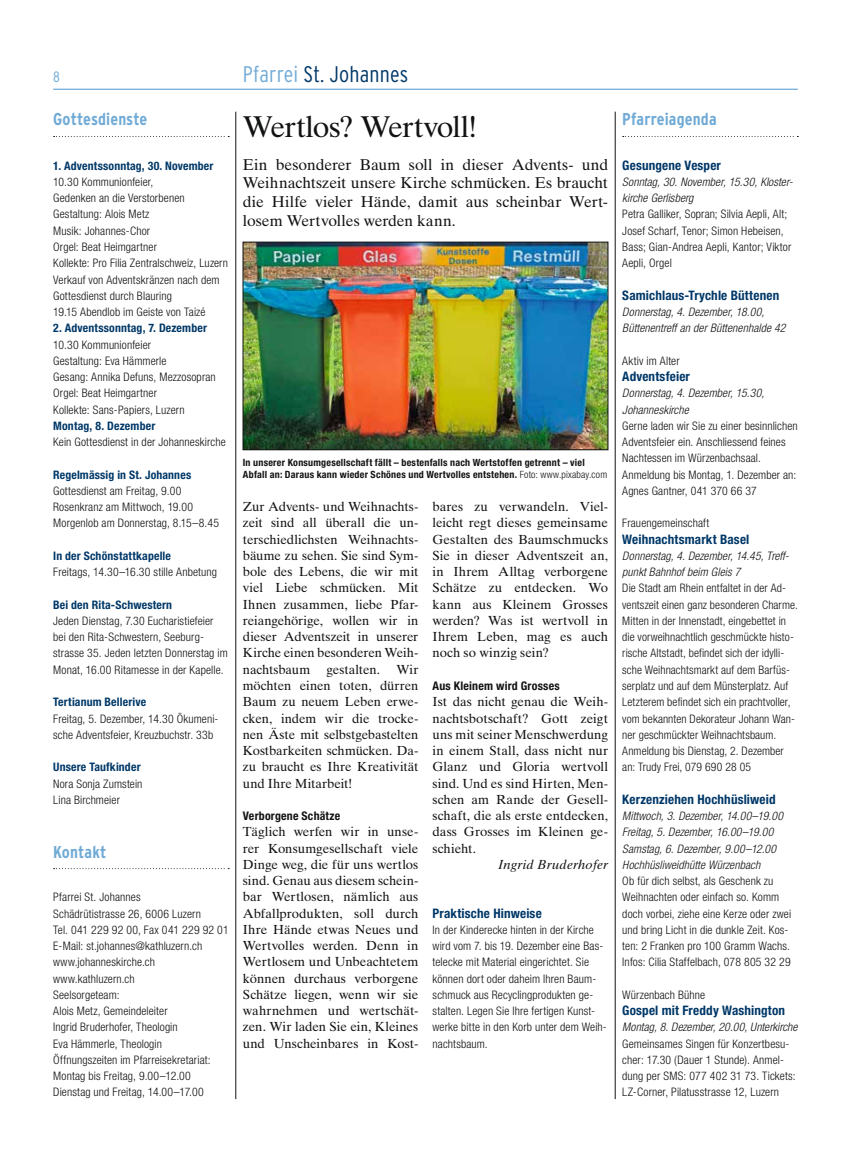
<style>
.page{position:relative;width:851px;height:1170px;background:#fff}
.page>*{position:absolute;margin:0;border:0;box-sizing:border-box;transform-origin:0 0}
.t1{font:30px "Times Ten LT Std";letter-spacing:-.035em;color:#111212}
.t2{font:300 condensed 22.5px "Interstate";letter-spacing:.01em;color:#003868}
.t3{font:700 condensed 17.12px "Interstate";letter-spacing:.005em;color:#70aad6}
.t4{font:15.62px/18.8px "Times Ten LT Std";letter-spacing:-.005em;color:#111212;text-align:justify}
.t5{font:300 condensed 15px "Interstate";color:#70aad6}
.t6{font:13.12px/16.2px "Times Ten LT Std";letter-spacing:-.005em;color:#111212;text-align:justify}
.t7{font:700 condensed 13.12px "Helvetica Neue LT Std";letter-spacing:.01em;color:#003868}
.t8{font:italic 13.12px "Times Ten LT Std";letter-spacing:.01em;color:#111212}
.t9{font:700 condensed 11.88px "Helvetica Neue LT Std";letter-spacing:.015em;color:#111212}
.t10{font:300 condensed 11.75px/16.2px "Helvetica Neue LT Std";letter-spacing:.01em;color:#111212}
.t11{font:italic 300 condensed 11.75px/16.2px "Helvetica Neue LT Std";letter-spacing:.01em;color:#111212}
.t12{font:700 condensed 11.75px "Helvetica Neue LT Std";letter-spacing:.015em;color:#003868}
.t13{font:700 condensed 10px/12.5px "Helvetica Neue LT Std";letter-spacing:.025em;color:#111212}
.s1{color:#70aad6}
.s2{font-weight:300}
</style>
<div class="page">
<hr style="left:53px;top:89px;width:744px;height:1px;background:#70aad6">
<hr style="left:235px;top:112px;width:1px;height:986px;background:#111212">
<hr style="left:615px;top:112px;width:1px;height:986px;background:#111212">
<img style="left:245px;top:244px;width:361px;height:204px">
<div style="left:243px;top:242px;width:365px;height:208px;border:1px solid #111212"></div>
<svg style="left:54px;top:136px;width:175px;height:1px"></svg>
<svg style="left:622px;top:136px;width:176px;height:1px"></svg>
<svg style="left:54px;top:868px;width:175px;height:1px"></svg>
<p class="t5" style="left:53px;top:68px;width:8px">8</p>
<h2 class="t2" style="left:243px;top:62px;width:167px"><span class="s1">Pfarrei</span> St. Johannes</h2>
<h1 class="t1" style="left:243px;top:109px;width:236px">Wertlos? Wertvoll!</h1>
<h3 class="t4" style="left:243px;top:155px;width:366px">Ein besonderer Baum soll in dieser Advents- und Weihnachtszeit unsere Kirche schmücken. Es braucht die Hilfe vieler Hände, damit aus scheinbar Wert&shy;losem Wertvolles werden kann.</h3>
<h3 class="t3" style="left:53px;top:110px;width:96px">Gottesdienste</h3>
<p class="t12" style="left:53px;top:158px;width:162px">1. Adventssonntag, 30. November</p>
<p class="t10" style="left:53px;top:173px;width:176px">10.30 Kommunionfeier,<br>Gedenken an die Verstorbenen<br>Gestaltung: Alois Metz<br>Musik: Johannes-Chor<br>Orgel: Beat Heimgartner<br>Kollekte: Pro Filia Zentralschweiz, Luzern<br>Verkauf von Adventskränzen nach dem<br>Gottesdienst durch Blauring<br>19.15 Abendlob im Geiste von Taizé</p>
<p class="t12" style="left:53px;top:321px;width:155px">2. Adventssonntag, 7. Dezember</p>
<p class="t10" style="left:53px;top:336px;width:164px">10.30 Kommunionfeier<br>Gestaltung: Eva Hämmerle<br>Gesang: Annika Defuns, Mezzosopran<br>Orgel: Beat Heimgartner<br>Kollekte: Sans-Papiers, Luzern</p>
<p class="t12" style="left:53px;top:418px;width:104px">Montag, 8. Dezember</p>
<p class="t10" style="left:53px;top:433px;width:174px">Kein Gottesdienst in der Johanneskirche</p>
<p class="t12" style="left:53px;top:467px;width:139px">Regelmässig in St. Johannes</p>
<p class="t10" style="left:53px;top:482px;width:167px">Gottesdienst am Freitag, 9.00<br>Rosenkranz am Mittwoch, 19.00<br>Morgenlob am Donnerstag, 8.15–8.45</p>
<p class="t12" style="left:53px;top:548px;width:119px">In der Schönstattkapelle</p>
<p class="t10" style="left:53px;top:563px;width:165px">Freitags, 14.30–16.30 stille Anbetung</p>
<p class="t12" style="left:53px;top:597px;width:120px">Bei den Rita-Schwestern</p>
<p class="t10" style="left:53px;top:612px;width:176px">Jeden Dienstag, 7.30 Eucharistiefeier bei den Rita-Schwestern, Seeburg&shy;strasse 35. Jeden letzten Donnerstag im Monat, 16.00 Ritamesse in der Kapelle.</p>
<p class="t12" style="left:53px;top:695px;width:94px">Tertianum Bellerive</p>
<p class="t10" style="left:53px;top:710px;width:165px">Freitag, 5. Dezember, 14.30 Ökumeni&shy;sche Adventsfeier, Kreuzbuchstr. 33b</p>
<p class="t12" style="left:53px;top:760px;width:89px">Unsere Taufkinder</p>
<p class="t10" style="left:53px;top:775px;width:91px">Nora Sonja Zumstein<br>Lina Birchmeier</p>
<p class="t13" style="left:243px;top:456px;width:366px">In unserer Konsumgesellschaft fällt – bestenfalls nach Wertstoffen getrennt – viel<br>Abfall an: Daraus kann wieder Schönes und Wertvolles entstehen. <span class="s2">Foto: www.pixabay.com</span></p>
<p class="t6" style="left:243px;top:498px;width:177px">Zur Advents- und Weihnachts&shy;zeit sind all überall die un&shy;terschiedlichsten Weihnachts&shy;bäume zu sehen. Sie sind Sym&shy;bole des Lebens, die wir mit viel Liebe schmücken. Mit Ihnen zusammen, liebe Pfar&shy;reiangehörige, wollen wir in dieser Adventszeit in unserer Kirche einen besonderen Weih&shy;nachtsbaum</p>
<p class="t6" style="left:432px;top:498px;width:177px">bares zu verwandeln. Viel&shy;leicht regt dieses gemeinsame Gestalten des Baumschmucks Sie in dieser Adventszeit an, in Ihrem Alltag verborgene Schätze zu entdecken. Wo kann aus Kleinem Grosses werden? Was ist wertvoll in Ihrem Leben, mag es auch noch so winzig sein?</p>
<p class="t9" style="left:432px;top:678px;width:129px">Aus Kleinem wird Grosses</p>
<p class="t6" style="left:432px;top:693px;width:177px">Ist das nicht genau die Weih&shy;nachtsbotschaft? Gott zeigt uns mit seiner Menschwerdung in einem Stall, dass nicht nur Glanz und Gloria wertvoll sind. Und es sind Hirten, Men&shy;schen am Rande der Gesell&shy;schaft, die als erste entdecken, dass Grosses im Kleinen ge&shy;schieht.</p>
<p class="t8" style="left:498px;top:856px;width:111px">Ingrid Bruderhofer</p>
<p class="t7" style="left:432px;top:904px;width:111px">Praktische Hinweise</p>
<p class="t10" style="left:432px;top:921px;width:176px">In der Kinderecke hinten in der Kirche wird vom 7. bis 19. Dezember eine Bas&shy;telecke mit Material eingerichtet. Sie können dort oder daheim Ihren Baum&shy;schmuck aus Recyclingprodukten ge&shy;stalten. Legen Sie Ihre fertigen Kunst&shy;werke bitte in den Korb unter dem Weih&shy;nachtsbaum.</p>
<p class="t6" style="left:243px;top:661px;width:177px;text-indent:153px">Wir möchten einen toten, dürren Baum zu neuem Leben erwe&shy;cken, indem wir die trocke&shy;nen Äste mit selbstgebastelten Kostbarkeiten schmücken. Da&shy;zu braucht es Ihre Kreativität und Ihre Mitarbeit!</p>
<p class="t9" style="left:243px;top:808px;width:99px">Verborgene Schätze</p>
<p class="t6" style="left:243px;top:823px;width:177px">Täglich werfen wir in unse&shy;rer Konsumgesellschaft viele Dinge weg, die für uns wertlos sind. Genau aus diesem schein&shy;bar Wertlosen, nämlich aus Abfallprodukten, soll durch Ihre Hände etwas Neues und Wertvolles werden. Denn in Wertlosem und Unbeachtetem können durchaus verborgene Schätze liegen, wenn wir sie wahrnehmen und wertschät&shy;zen. Wir laden Sie ein, Kleines und Unscheinbares in Kost-</p>
<p class="t6" style="left:326px;top:661px;width:55px">gestalten.</p>
<h3 class="t3" style="left:53px;top:841px;width:55px">Kontakt</h3>
<p class="t10" style="left:53px;top:888px;width:177px">Pfarrei St. Johannes<br>Schädrütistrasse 26, 6006 Luzern<br>Tel. 041 229 92 00, Fax 041 229 92 01<br>E-Mail: st.johannes@kathluzern.ch www.johanneskirche.ch www.kathluzern.ch<br>Seelsorgeteam:<br>Alois Metz, Gemeindeleiter<br>Ingrid Bruderhofer, Theologin<br>Eva Hämmerle, Theologin<br>Öffnungszeiten im Pfarreisekretariat:<br>Montag bis Freitag, 9.00–12.00<br>Dienstag und Freitag, 14.00–17.00</p>
<h3 class="t3" style="left:622px;top:110px;width:96px">Pfarreiagenda</h3>
<p class="t7" style="left:622px;top:157px;width:100px">Gesungene Vesper</p>
<p class="t11" style="left:622px;top:174px;width:172px">Sonntag, 30. November, 15.30, Kloster&shy;kirche Gerlisberg</p>
<p class="t10" style="left:622px;top:206px;width:170px">Petra Galliker, Sopran; Silvia Aepli, Alt; Josef Scharf, Tenor; Simon Hebeisen, Bass; Gian-Andrea Aepli, Kantor; Viktor Aepli, Orgel</p>
<p class="t7" style="left:622px;top:287px;width:158px">Samichlaus-Trychle Büttenen</p>
<p class="t11" style="left:622px;top:304px;width:165px">Donnerstag, 4. Dezember, 18.00,<br>Büttenentreff an der Büttenenhalde 42</p>
<p class="t10" style="left:622px;top:352px;width:59px">Aktiv im Alter</p>
<p class="t7" style="left:622px;top:368px;width:69px">Adventsfeier</p>
<p class="t11" style="left:622px;top:385px;width:144px">Donnerstag, 4. Dezember, 15.30,<br>Johanneskirche</p>
<p class="t10" style="left:622px;top:417px;width:177px">Gerne laden wir Sie zu einer besinnlichen Adventsfeier ein. Anschliessend feines Nachtessen im Würzenbachsaal.<br>Anmeldung bis Montag, 1. Dezember an:<br>Agnes Gantner, 041 370 66 37</p>
<p class="t10" style="left:622px;top:515px;width:89px">Frauengemeinschaft</p>
<p class="t7" style="left:622px;top:531px;width:129px">Weihnachtsmarkt Basel</p>
<p class="t11" style="left:622px;top:548px;width:168px">Donnerstag, 4. Dezember, 14.45, Treff&shy;punkt Bahnhof beim Gleis 7</p>
<p class="t10" style="left:622px;top:580px;width:177px">Die Stadt am Rhein entfaltet in der Ad&shy;ventszeit einen ganz besonderen Charme.<br>Mitten in der Innenstadt, eingebettet in die vorweihnachtlich geschmückte histo&shy;rische Altstadt, befindet sich der idylli&shy;sche Weihnachtsmarkt auf dem Barfüs&shy;serplatz und auf dem Münsterplatz. Auf Letzterem befindet sich ein prachtvoller, vom bekannten Dekorateur Johann Wan&shy;ner geschmückter Weihnachtsbaum.<br>Anmeldung bis Dienstag, 2. Dezember an: Trudy Frei, 079 690 28 05</p>
<p class="t7" style="left:622px;top:791px;width:155px">Kerzenziehen Hochhüsliweid</p>
<p class="t11" style="left:622px;top:808px;width:162px">Mittwoch, 3. Dezember, 14.00–19.00<br>Freitag, 5. Dezember, 16.00–19.00<br>Samstag, 6. Dezember, 9.00–12.00<br>Hochhüsliweidhütte Würzenbach</p>
<p class="t10" style="left:622px;top:872px;width:170px">Ob für dich selbst, als Geschenk zu Weihnachten oder einfach so. Komm doch vorbei, ziehe eine Kerze oder zwei und bring Licht in die dunkle Zeit. Kos&shy;ten: 2 Franken pro 100 Gramm Wachs.<br>Infos: Cilia Staffelbach, 078 805 32 29</p>
<p class="t10" style="left:622px;top:986px;width:84px">Würzenbach Bühne</p>
<p class="t7" style="left:622px;top:1002px;width:164px">Gospel mit Freddy Washington</p>
<p class="t11" style="left:622px;top:1019px;width:177px">Montag, 8. Dezember, 20.00, Unterkirche</p>
<p class="t10" style="left:622px;top:1035px;width:175px">Gemeinsames Singen für Konzertbesu&shy;cher: 17.30 (Dauer 1 Stunde). Anmel&shy;dung per SMS: 077 402 31 73. Tickets:<br>LZ-Corner, Pilatusstrasse 12, Luzern</p>
</div>
